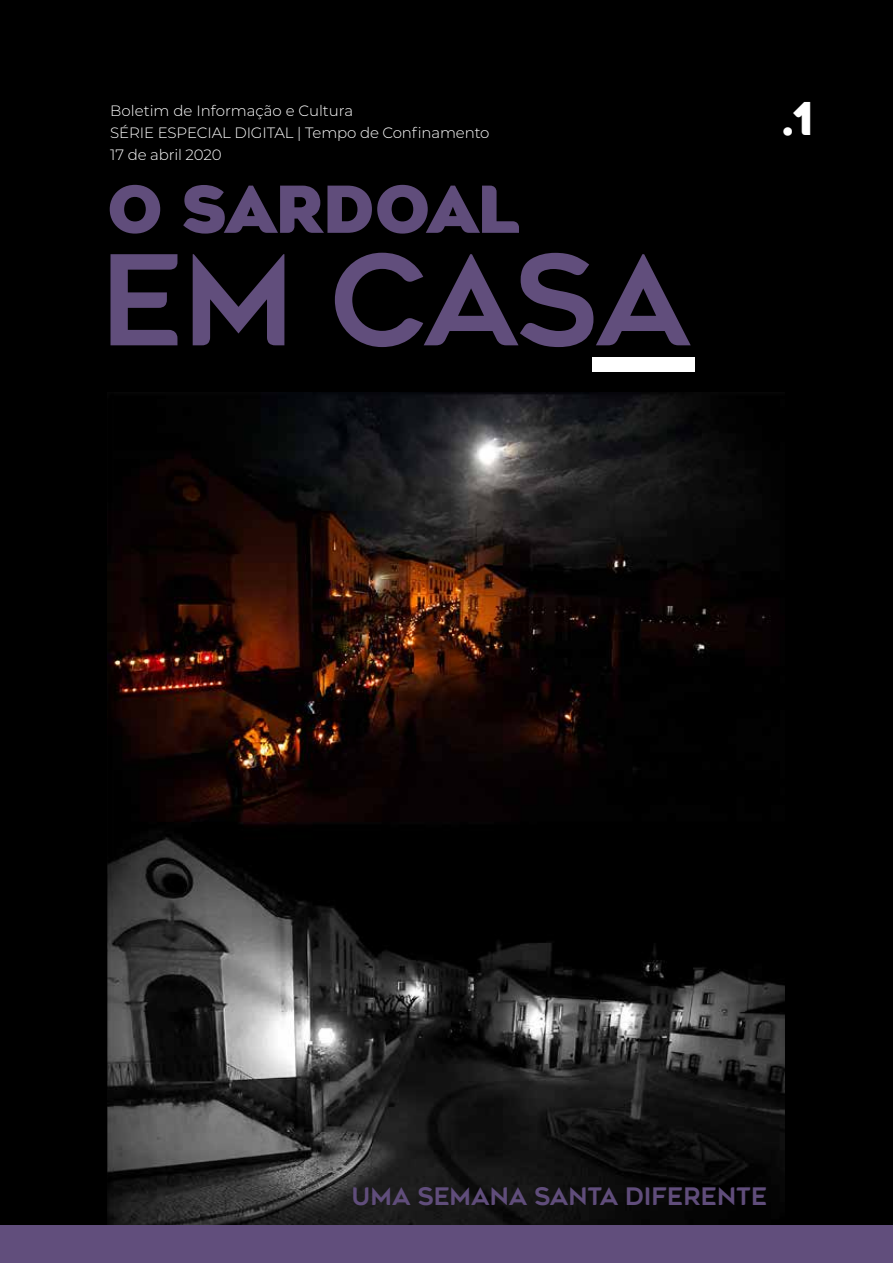
<style>
.page{position:relative;width:893px;height:1263px;background:#000}
.page>*{position:absolute;margin:0;border:0;box-sizing:border-box;transform-origin:0 0}
.t1{font:124.5px "Agenor";letter-spacing:-.025em;color:#614e7c}
.t2{font:900 64.5px "Agenor";color:#604d7b}
.t3{font:700 45px "Agenor";color:#fff}
.t4{font:24px "Agenor";color:#604d7b}
.t5{font:300 15px/21.8px "Montserrat";letter-spacing:-.01em;color:#fff}
</style>
<div class="page">
<img style="left:107px;top:392px;width:677px;height:833px">
<div style="left:592px;top:357px;width:103px;height:15px;background:#fff"></div>
<div style="left:0;top:1225px;width:893px;height:38px;background:#614e7c"></div>
<p class="t5" style="left:110px;top:99px;width:245px">Boletim de Informação e Cultura</p>
<p class="t5" style="left:110px;top:121px;width:381px">SÉRIE ESPECIAL DIGITAL | Tempo de Confinamento<br>17 de abril 2020</p>
<h2 class="t2" style="left:108px;top:168px;width:413px">O SARDOAL</h2>
<h1 class="t1" style="left:101px;top:228px;width:592px">EM CASA</h1>
<h3 class="t3" style="left:782px;top:92px;width:33px">.1</h3>
<h3 class="t4" style="left:352px;top:1182px;width:417px">UMA SEMANA SANTA DIFERENTE</h3>
</div>
